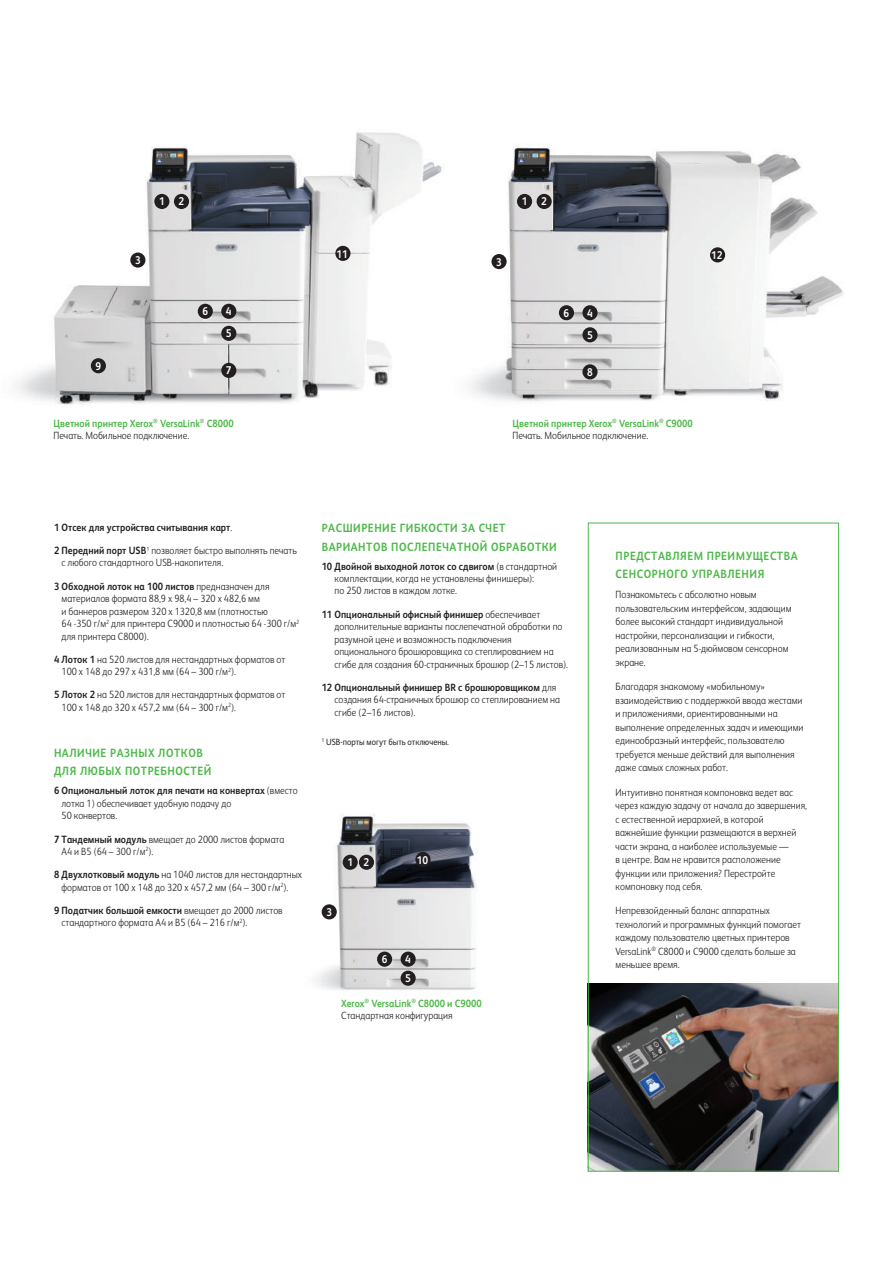
<style>
.page{position:relative;width:893px;height:1263px;background:#fff}
.page>*{position:absolute;margin:0;border:0;box-sizing:border-box;transform-origin:0 0}
.t1{font:700 12px/18.8px "Xerox Sans";letter-spacing:.05em;color:#4cb848;scale:.9 1}
.t2{font:700 11.25px/22px "Xerox Sans";color:#fff;scale:.9 1}
.t3{font:300 10.5px/13.5px "Xerox Sans";color:#231f20;scale:.9 1}
.t4{font:700 10.5px/12.5px "Xerox Sans";color:#4cb848;scale:.9 1}
.t5{font:700 10.5px "Xerox Sans";color:#231f20;scale:.9 1}
.t6{font:9px "Xerox Sans";color:#231f20;scale:.9 1}
.s1{font-weight:300;color:#231f20}
.s2{font-weight:300}
.s3{font-weight:700}
</style>
<div class="page">
<img style="left:590px;top:983px;width:247px;height:186px">
<div style="left:588px;top:523px;width:251px;height:648px;border:1px solid #4cb848"></div>
<img style="left:15px;top:132px;width:427px;height:273px">
<div style="left:154px;top:194px;width:15px;height:15px;background:#231f20;border-radius:50%"></div>
<div style="left:174px;top:194px;width:15px;height:15px;background:#231f20;border-radius:50%"></div>
<div style="left:130px;top:252px;width:15px;height:16px;background:#231f20;border-radius:50%"></div>
<div style="left:335px;top:246px;width:15px;height:15px;background:#231f20;border-radius:50%"></div>
<div style="left:91px;top:358px;width:15px;height:15px;background:#231f20;border-radius:50%"></div>
<div style="left:221px;top:304px;width:15px;height:15px;background:#231f20;border-radius:50%"></div>
<div style="left:198px;top:304px;width:15px;height:15px;background:#231f20;border-radius:50%"></div>
<div style="left:221px;top:326px;width:15px;height:15px;background:#231f20;border-radius:50%"></div>
<div style="left:221px;top:363px;width:15px;height:15px;background:#231f20;border-radius:50%"></div>
<img style="left:471px;top:144px;width:373px;height:258px">
<div style="left:517px;top:194px;width:15px;height:15px;background:#231f20;border-radius:50%"></div>
<div style="left:537px;top:194px;width:15px;height:15px;background:#231f20;border-radius:50%"></div>
<div style="left:491px;top:254px;width:16px;height:15px;background:#231f20;border-radius:50%"></div>
<div style="left:710px;top:247px;width:15px;height:15px;background:#231f20;border-radius:50%"></div>
<div style="left:582px;top:305px;width:16px;height:15px;background:#231f20;border-radius:50%"></div>
<div style="left:559px;top:305px;width:15px;height:15px;background:#231f20;border-radius:50%"></div>
<div style="left:582px;top:327px;width:16px;height:15px;background:#231f20;border-radius:50%"></div>
<div style="left:582px;top:364px;width:16px;height:15px;background:#231f20;border-radius:50%"></div>
<img style="left:315px;top:813px;width:162px;height:177px">
<div style="left:343px;top:855px;width:15px;height:15px;background:#231f20;border-radius:50%"></div>
<div style="left:359px;top:855px;width:15px;height:15px;background:#231f20;border-radius:50%"></div>
<div style="left:322px;top:904px;width:15px;height:15px;background:#231f20;border-radius:50%"></div>
<div style="left:415px;top:852px;width:15px;height:15px;background:#231f20;border-radius:50%"></div>
<div style="left:401px;top:951px;width:15px;height:16px;background:#231f20;border-radius:50%"></div>
<div style="left:377px;top:951px;width:15px;height:16px;background:#231f20;border-radius:50%"></div>
<div style="left:401px;top:971px;width:15px;height:15px;background:#231f20;border-radius:50%"></div>
<p class="t2" style="left:159px;top:190px;width:30px">1 2</p>
<p class="t2" style="left:522px;top:190px;width:30px">1 2</p>
<p class="t2" style="left:135px;top:249px;width:8px">3</p>
<p class="t2" style="left:337px;top:242px;width:14px">11</p>
<p class="t2" style="left:496px;top:250px;width:8px">3</p>
<p class="t2" style="left:711px;top:244px;width:14px">12</p>
<p class="t2" style="left:96px;top:354px;width:8px">9</p>
<p class="t2" style="left:202px;top:300px;width:8px">6</p>
<p class="t2" style="left:226px;top:300px;width:8px">4<br>5</p>
<p class="t2" style="left:226px;top:359px;width:8px">7</p>
<p class="t2" style="left:564px;top:301px;width:8px">6</p>
<p class="t2" style="left:587px;top:301px;width:8px">4<br>5</p>
<p class="t2" style="left:587px;top:360px;width:8px">8</p>
<p class="t4" style="left:53px;top:416px;width:202px">Цветной принтер Xerox<sup>®</sup> VersaLink<sup>®</sup> C8000<br><span class="s1">Печать. Мобильное подключение.</span></p>
<p class="t4" style="left:512px;top:416px;width:202px">Цветной принтер Xerox<sup>®</sup> VersaLink<sup>®</sup> C9000<br><span class="s1">Печать. Мобильное подключение.</span></p>
<p class="t5" style="left:54px;top:520px;width:200px">1 Отсек для устройства считывания карт<span class="s2">.</span></p>
<p class="t3" style="left:62px;top:544px;width:263px;line-height:12.5px;text-indent:-8px"><span class="s3">2 Передний порт USB</span><sup>1</sup> позволяет быстро выполнять печать с любого стандартного USB-накопителя.</p>
<p class="t3" style="left:62px;top:579px;width:265px;line-height:12.5px;text-indent:-8px"><span class="s3">3 Обходной лоток на 100 листов</span> предназначен для материалов формата 88,9 x 98,4 – 320 x 482,6 мм<br>и баннеров размером 320 x 1320,8 мм (плотностью<br>64 -350 г/м<sup>2</sup> для принтера C9000 и плотностью 64 -300 г/м<sup>2 </sup>для принтера C8000).</p>
<p class="t3" style="left:62px;top:652px;width:250px;line-height:12.5px;text-indent:-8px"><span class="s3">4 Лоток 1</span> на 520 листов для нестандартных форматов от<br>100 x 148 до 297 x 431,8 мм (64 – 300 г/м<sup>2</sup>).</p>
<p class="t3" style="left:62px;top:688px;width:250px;line-height:12.5px;text-indent:-8px"><span class="s3">5 Лоток 2</span> на 520 листов для нестандартных форматов от<br>100 x 148 до 320 x 457,2 мм (64 – 300 г/м<sup>2</sup>).</p>
<p class="t1" style="left:54px;top:743px;width:176px">НАЛИЧИЕ РАЗНЫХ ЛОТКОВ<br>ДЛЯ ЛЮБЫХ ПОТРЕБНОСТЕЙ</p>
<p class="t3" style="left:62px;top:784px;width:264px;line-height:12.5px;text-indent:-8px"><span class="s3">6 Опциональный лоток для печати на конвертах</span> (вместо лотка 1) обеспечивает удобную подачу до<br>50 конвертов.</p>
<p class="t3" style="left:62px;top:832px;width:249px;line-height:12.5px;text-indent:-8px"><span class="s3">7 Тандемный модуль</span> вмещает до 2000 листов формата<br>A4 и B5 (64 – 300 г/м<sup>2</sup>).</p>
<p class="t3" style="left:54px;top:868px;width:277px;line-height:12.5px;text-align:center"><span class="s3">8 Двухлотковый модуль</span> на 1040 листов для нестандартных форматов от 100 x 148 до 320 x 457,2 мм (64 – 300 г/м<sup>2</sup>).</p>
<p class="t3" style="left:62px;top:904px;width:247px;line-height:12.5px;text-indent:-8px"><span class="s3">9 Податчик большой емкости</span> вмещает до 2000 листов стандартного формата A4 и B5 (64 – 216 г/м<sup>2</sup>).</p>
<p class="t1" style="left:322px;top:518px;width:263px">РАСШИРЕНИЕ ГИБКОСТИ ЗА СЧЕТ<br>ВАРИАНТОВ ПОСЛЕПЕЧАТНОЙ ОБРАБОТКИ</p>
<p class="t3" style="left:335px;top:559px;width:249px;line-height:12.5px;text-indent:-13px"><span class="s3">10 Двойной выходной лоток со сдвигом</span> (в стандартной комплектации, когда не установлены финишеры):<br>по 250 листов в каждом лотке.</p>
<p class="t3" style="left:335px;top:607px;width:261px;line-height:12.5px;text-indent:-13px"><span class="s3">11 Опциональный офисный финишер</span> обеспечивает дополнительные варианты послепечатной обработки по разумной цене и возможность подключения опционального брошюровщика со степлированием на сгибе для создания 60-страничных брошюр (2–15 листов).</p>
<p class="t3" style="left:335px;top:680px;width:252px;line-height:12.5px;text-indent:-13px"><span class="s3">12 Опциональный финишер BR с брошюровщиком</span> для создания 64-страничных брошюр со степлированием на сгибе (2–16 листов).</p>
<p class="t6" style="left:322px;top:736px;width:143px"><sup>1</sup> USB-порты могут быть отключены.</p>
<p class="t2" style="left:347px;top:851px;width:26px">1 2</p>
<p class="t2" style="left:417px;top:848px;width:14px">10</p>
<p class="t2" style="left:326px;top:900px;width:8px">3</p>
<p class="t2" style="left:382px;top:948px;width:8px">6</p>
<p class="t2" style="left:405px;top:949px;width:8px;line-height:19px">4<br>5</p>
<p class="t4" style="left:341px;top:996px;width:158px">Xerox<sup>®</sup> VersaLink<sup>®</sup> C8000 и C9000<br><span class="s1">Стандартная конфигурация</span></p>
<p class="t1" style="left:616px;top:546px;width:204px">ПРЕДСТАВЛЯЕМ ПРЕИМУЩЕСТВА<br>СЕНСОРНОГО УПРАВЛЕНИЯ</p>
<p class="t3" style="left:616px;top:587px;width:197px">Познакомьтесь с абсолютно новым пользовательским интерфейсом, задающим более высокий стандарт индивидуальной настройки, персонализации и гибкости, реализованным на 5-дюймовом сенсорном экране.</p>
<p class="t3" style="left:616px;top:679px;width:210px">Благодаря знакомому «мобильному» взаимодействию с поддержкой ввода жестами и приложениями, ориентированными на выполнение определенных задач и имеющими единообразный интерфейс, пользователю требуется меньше действий для выполнения даже самых сложных работ.</p>
<p class="t3" style="left:616px;top:785px;width:214px">Интуитивно понятная компоновка ведет вас через каждую задачу от начала до завершения, с естественной иерархией, в которой важнейшие функции размещаются в верхней части экрана, а наиболее используемые —<br>в центре. Вам не нравится расположение функции или приложения? Перестройте компоновку под себя.</p>
<p class="t3" style="left:616px;top:903px;width:207px">Непревзойденный баланс аппаратных технологий и программных функций помогает каждому пользователю цветных принтеров VersaLink<sup>®</sup> C8000 и C9000 сделать больше за меньшее время.</p>
</div>
